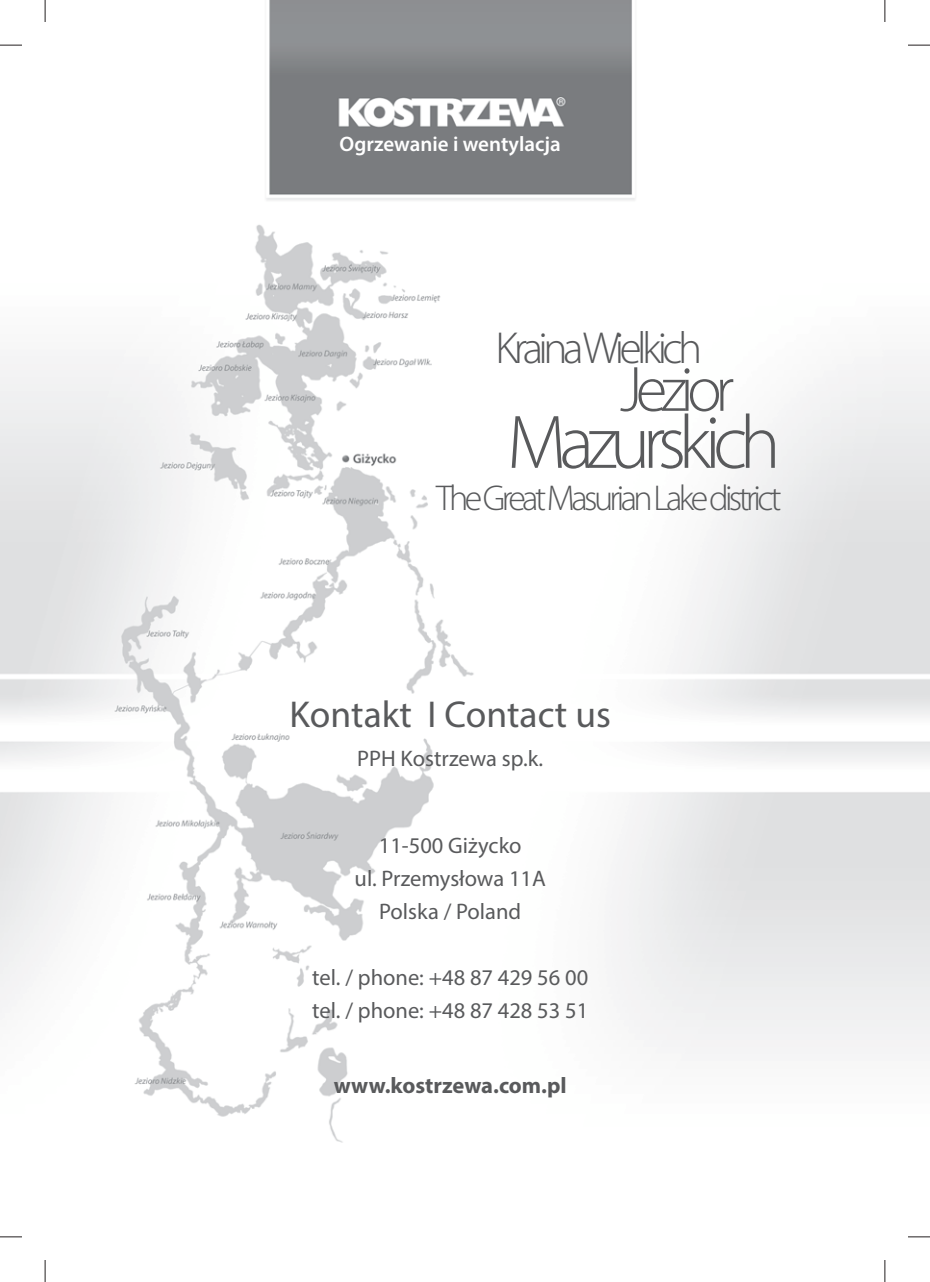
<style>
.page{position:relative;width:930px;height:1282px;background:#fff}
.page>*{position:absolute;margin:0;border:0;box-sizing:border-box;transform-origin:0 0}
.Tekst_ramka_-_biale{font:300 76.4px "Myriad Pro";letter-spacing:-.1em;color:#595a5c}
.Tekst_ramka_-_biale-2{font:300 64.4px "Myriad Pro";letter-spacing:-.1em;color:#595a5c}
.Tekst_ramka_-_biale-3{font:300 45px "Myriad Pro";letter-spacing:-.1em;color:#595a5c}
.Tekst_ramka_-_biale-4{font:37.6px "Myriad Pro";color:#595a5c}
.Tekst_ramka_-_biale-5{font:300 36px "Myriad Pro";letter-spacing:-.1em;color:#595a5c}
.Tekst_ramka_-_biale-6{font:22.4px "Myriad Pro";color:#595a5c}
.Tekst_ramka_-_biale-7{font:700 22.4px "Myriad Pro";color:#595a5c}
.Tekst_ramka_-_biale-8{font:600 21px "Myriad Pro";color:#fff}
</style>
<div class="page">
<img style="left:0;top:0;width:930px;height:1281px">
<p class="Tekst_ramka_-_biale-8" style="left:340px;top:131px;width:223px">Ogrzewanie i wentylacja</p>
<p class="Tekst_ramka_-_biale-3" style="left:495px;top:320px;width:208px">Kraina Wielkich</p>
<p class="Tekst_ramka_-_biale-2" style="left:620px;top:350px;width:116px">Jezior</p>
<p class="Tekst_ramka_-_biale" style="left:507px;top:396px;width:275px">Mazurskich</p>
<p class="Tekst_ramka_-_biale-5" style="left:436px;top:476px;width:347px">The Great Masurian Lake district</p>
<p class="Tekst_ramka_-_biale-4" style="left:290px;top:691px;width:323px">Kontakt I Contact us</p>
<p class="Tekst_ramka_-_biale-6" style="left:357px;top:745px;width:188px">PPH Kostrzewa sp.k.</p>
<p class="Tekst_ramka_-_biale-6" style="left:379px;top:832px;width:144px">11-500 Giżycko</p>
<p class="Tekst_ramka_-_biale-6" style="left:355px;top:865px;width:193px">ul. Przemysłowa 11A</p>
<p class="Tekst_ramka_-_biale-6" style="left:379px;top:898px;width:144px">Polska / Poland</p>
<p class="Tekst_ramka_-_biale-6" style="left:312px;top:964px;width:277px">tel. / phone: +48 87 429 56 00</p>
<p class="Tekst_ramka_-_biale-6" style="left:312px;top:997px;width:277px">tel. / phone: +48 87 428 53 51</p>
<p class="Tekst_ramka_-_biale-7" style="left:334px;top:1071px;width:234px">www.kostrzewa.com.pl</p>
</div>
